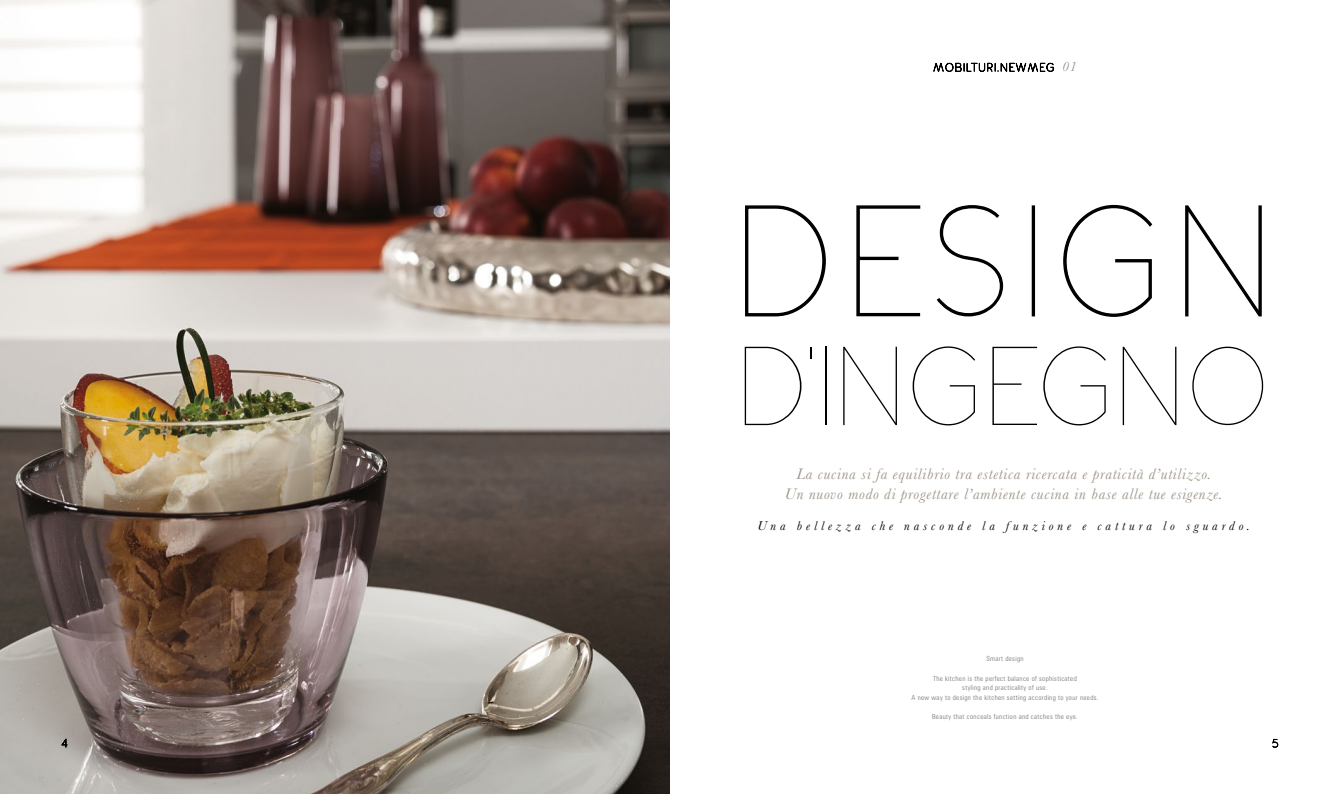
<style>
.page{position:relative;width:1340px;height:794px;background:#fff}
.page>*{position:absolute;margin:0;border:0;box-sizing:border-box;transform-origin:0 0}
.t1{font:156.54px "Altera";letter-spacing:.07em;color:#000}
.t2{font:111.91px "Altera";color:#000}
.t3{font:italic 15.75px/19.2px "Baskerville";letter-spacing:.05em;color:#9e9589;text-align:center}
.t4{font:italic 13.12px "Baskerville";letter-spacing:.3em;color:#000}
.t5{font:300 condensed 7px/9.6px "Zurich BT";letter-spacing:.05em;color:#6f6f6e;text-align:center}
</style>
<div class="page">
<svg style="left:1272px;top:739px;width:6px;height:8px"></svg>
<svg style="left:933px;top:62px;width:120px;height:10px"></svg>
<svg style="left:810px;top:347px;width:1px;height:12px"></svg>
<svg style="left:745px;top:205px;width:81px;height:112px"></svg>
<svg style="left:856px;top:205px;width:65px;height:112px"></svg>
<svg style="left:936px;top:205px;width:67px;height:112px"></svg>
<div style="left:1031px;top:205px;width:4px;height:111px;border:1px solid #000"></div>
<svg style="left:1063px;top:204px;width:90px;height:113px"></svg>
<svg style="left:1185px;top:205px;width:77px;height:112px"></svg>
<img style="left:0;top:0;width:670px;height:794px">
<svg style="left:62px;top:738px;width:5px;height:9px"></svg>
<h1 class="t1" style="left:734px;top:184px;width:541px">DESIGN</h1>
<h2 class="t2" style="left:736px;top:331px;width:534px">DINGEGNO</h2>
<h3 class="t3" style="left:784px;top:464px;width:439px">La cucina si fa equilibrio tra estetica ricercata e praticità d’utilizzo.<br>Un nuovo modo di progettare l’ambiente cucina in base alle tue esigenze.</h3>
<h3 class="t4" style="left:757px;top:517px;width:494px">Una bellezza che nasconde la funzione e cattura lo sguardo.</h3>
<p class="t5" style="left:986px;top:654px;width:39px">Smart design</p>
<p class="t5" style="left:911px;top:673px;width:188px">The kitchen is the perfect balance of sophisticated<br>styling and practicality of use.<br>A new way to design the kitchen setting according to your needs.</p>
<p class="t5" style="left:932px;top:712px;width:147px">Beauty that conceals function and catches the eye.</p>
</div>
